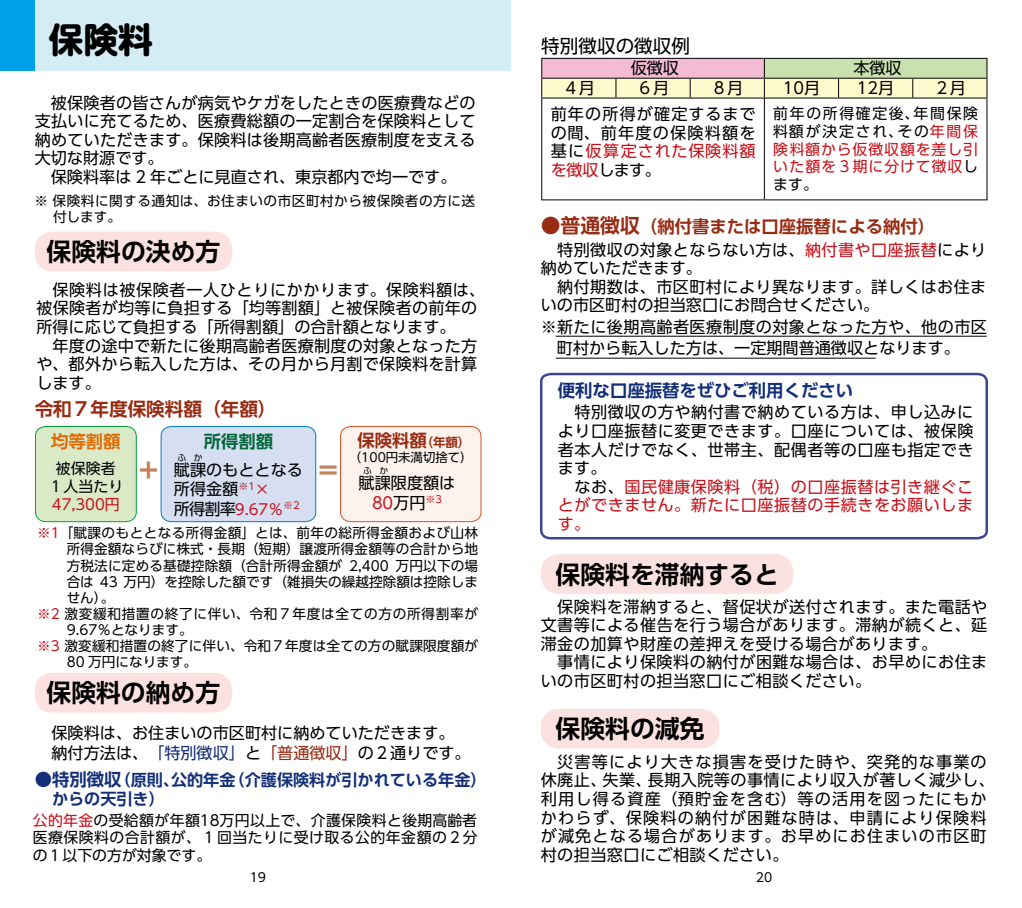
<style>
.page{position:relative;width:1022px;height:908px;background:#fff}
.page>*{position:absolute;margin:0;border:0;box-sizing:border-box;transform-origin:0 0}
.t1{font:700 34.65px "UD Shin M Go Pro";color:#000}
.t2{font:700 24.85px "UD Shin Go Pro De";color:#000}
.t3{font:700 24.85px "UD Shin Go Pro";color:#c38059}
.t4{font:700 18.55px "UD Shin Go Pro De";color:#982c13}
.t5{font:18.55px "UD Shin Go Pro";color:#000}
.t6{font:700 17.32px "UD Shin Go Pro De";color:#982c13}
.t7{font:700 17.32px "UD Shin Go Pro De";color:#122f78}
.t8{font:700 17.32px "UD Shin Go Pro De";color:#e26a04}
.t9{font:700 17.32px "UD Shin Go Pro De";color:#00673a}
.t10{font:16.1px/18.6px "UD Shin Go Pro";letter-spacing:.025em;color:#000}
.t11{font:16.1px/18.6px "UD Shin Go Pro";letter-spacing:.07em;color:#000}
.t12{font:16.1px/19.4px "UD Shin Go Pro";color:#000}
.t13{font:700 16.1px/19.4px "UD Shin Go Pro De";color:#122f78}
.t14{font:14.88px/17.8px "UD Shin Go Pro";letter-spacing:.06em;color:#c8111a;text-align:justify}
.t15{font:14.88px/17.8px "UD Shin Go Pro";letter-spacing:.03em;color:#000;text-align:justify}
.t16{font:14.88px/17.8px "UD Shin Go Pro";letter-spacing:.005em;color:#000;text-align:center}
.t17{font:13.65px "UD Shin Go Pro";letter-spacing:.01em;color:#000}
.t18{font:13.65px/16.1px "UD Shin Go Pro";letter-spacing:.035em;color:#000}
.t19{font:13.65px "UD Shin Go Pro";letter-spacing:.05em;color:#000}
.t20{font:12.42px "UD Shin Go Pro";color:#000}
.t21{font:12.42px "UD Shin Go Pr 6";color:#000}
.t22{font:8.75px "UD Shin Go Pro";color:#000}
.s1{font-size:14.88px;color:#c8111a}
.s2{font-size:16.1px;color:#000}
.s3{font-size:12.42px}
.s4{color:#c8111a}
.s5{color:#122f78}
.s6{color:#982c13}
.s7{font-size:17.32px}
.s8{color:#000}
.s9{font-size:19.78px}
</style>
<div class="page">
<div style="left:0;top:0;width:511px;height:71px;background:#d4ecf3"></div>
<div style="left:0;top:0;width:35px;height:71px;background:#00a0e9"></div>
<div style="left:35px;top:426px;width:101px;height:96px;background:#daeac7;border-radius:10px"></div>
<div style="left:35px;top:426px;width:102px;height:96px;border:1px solid #00a13b;border-radius:10px"></div>
<div style="left:161px;top:426px;width:155px;height:96px;background:#d6dff1;border-radius:10px"></div>
<div style="left:161px;top:426px;width:155px;height:96px;border:1px solid #057ac1;border-radius:10px"></div>
<div style="left:341px;top:426px;width:140px;height:96px;background:#fdf3ec;border-radius:10px"></div>
<div style="left:340px;top:426px;width:141px;height:96px;border:1px solid #da4f26;border-radius:10px"></div>
<hr style="left:556px;top:336px;width:431px;height:1px;background:#000">
<hr style="left:556px;top:358px;width:320px;height:1px;background:#000">
<hr style="left:541px;top:58px;width:75px;height:1px;background:#000">
<hr style="left:616px;top:58px;width:74px;height:1px;background:#000">
<hr style="left:690px;top:58px;width:74px;height:1px;background:#000">
<hr style="left:764px;top:58px;width:74px;height:1px;background:#000">
<hr style="left:838px;top:58px;width:75px;height:1px;background:#000">
<hr style="left:913px;top:58px;width:74px;height:1px;background:#000">
<svg style="left:541px;top:59px;width:446px;height:39px;background:#e4dabe"></svg>
<hr style="left:541px;top:98px;width:75px;height:1px;background:#000">
<hr style="left:541px;top:99px;width:1px;height:101px;background:#000">
<hr style="left:616px;top:98px;width:74px;height:1px;background:#000">
<hr style="left:690px;top:98px;width:74px;height:1px;background:#000">
<hr style="left:764px;top:98px;width:74px;height:1px;background:#000">
<hr style="left:764px;top:98px;width:1px;height:101px;background:#000">
<hr style="left:838px;top:98px;width:75px;height:1px;background:#000">
<hr style="left:913px;top:98px;width:74px;height:1px;background:#000">
<hr style="left:986px;top:99px;width:1px;height:101px;background:#000">
<hr style="left:541px;top:199px;width:149px;height:1px;background:#000">
<hr style="left:690px;top:199px;width:74px;height:1px;background:#000">
<hr style="left:764px;top:199px;width:149px;height:1px;background:#000">
<hr style="left:913px;top:199px;width:74px;height:1px;background:#000">
<svg style="left:540px;top:372px;width:448px;height:168px"></svg>
<div style="left:541px;top:709px;width:178px;height:39px;background:#fbe2e1;border-radius:17px"></div>
<div style="left:35px;top:232px;width:197px;height:39px;background:#fbe2e1;border-radius:17px"></div>
<div style="left:35px;top:673px;width:197px;height:39px;background:#fbe2e1;border-radius:17px"></div>
<div style="left:541px;top:554px;width:252px;height:40px;background:#fbe2e1;border-radius:17px"></div>
<h1 class="t1" style="left:49px;top:12px;width:106px">保険料</h1>
<p class="t10" style="left:35px;top:93px;width:442px">　被保険者の皆さんが病気やケガをしたときの医療費などの支払いに充てるため、医療費総額の一定割合を保険料として納めていただきます。保険料は後期高齢者医療制度を支える大切な財源です。<br>　保険料率は 2 年ごとに見直され、東京都内で均一です。</p>
<p class="t18" style="left:53px;top:192px;width:424px;text-indent:-19px">※ 保険料に関する通知は、お住まいの市区町村から被保険者の方に送付します。</p>
<h2 class="t2" style="left:47px;top:231px;width:175px">保険料の決め方</h2>
<p class="t10" style="left:36px;top:280px;width:450px">　保険料は被保険者一人ひとりにかかります。保険料額は、被保険者が均等に負担する「均等割額」と被保険者の前年の所得に応じて負担する「所得割額」の合計額となります。<br>　年度の途中で新たに後期高齢者医療制度の対象となった方や、都外から転入した方は、その月から月割で保険料を計算します。</p>
<p class="t4" style="left:35px;top:393px;width:243px">令和７年度保険料額（年額）</p>
<p class="t8" style="left:51px;top:427px;width:71px">均等割額</p>
<p class="t16" style="left:48px;top:459px;width:76px">被保険者<br>１人当たり</p>
<p class="t14" style="left:52px;top:495px;width:69px">47,300円</p>
<p class="t9" style="left:204px;top:427px;width:71px">所得割額</p>
<p class="t12" style="left:174px;top:459px;width:130px">賦課のもととなる所得金額<sup>※1</sup><span class="s1">×</span></p>
<p class="t14" style="left:174px;top:499px;width:127px"><span class="s2">所得割率</span>9.67％<sup>※2</sup></p>
<p class="t22" style="left:177px;top:450px;width:27px">ふ か</p>
<h2 class="t3" style="left:136px;top:450px;width:26px">＋</h2>
<h2 class="t3" style="left:316px;top:450px;width:26px">＝</h2>
<p class="t6" style="left:357px;top:427px;width:114px">保険料額<span class="s3">（年額）</span></p>
<p class="t20" style="left:349px;top:447px;width:125px">（100円未満切捨て）</p>
<p class="t12" style="left:359px;top:473px;width:98px;text-align:center">賦課限度額は<br><span class="s4">80</span>万円<sup>※3</sup></p>
<p class="t22" style="left:363px;top:464px;width:27px">ふ か</p>
<p class="t17" style="left:37px;top:522px;width:442px"><span class="s4">※1</span>「賦課のもととなる所得金額」とは、前年の総所得金額および山林</p>
<p class="t17" style="left:67px;top:538px;width:413px">所得金額ならびに株式・長期（短期）譲渡所得金額等の合計から地</p>
<p class="t17" style="left:67px;top:554px;width:413px">方税法に定める基礎控除額（合計所得金額が 2,400 万円以下の場</p>
<p class="t17" style="left:67px;top:570px;width:413px">合は 43 万円）を控除した額です（雑損失の繰越控除額は控除しま</p>
<p class="t17" style="left:67px;top:586px;width:49px">せん）。</p>
<p class="t19" style="left:37px;top:603px;width:442px"><span class="s4">※2</span> 激変緩和措置の終了に伴い、令和７年度は全ての方の所得割率が</p>
<p class="t17" style="left:67px;top:619px;width:128px">9.67％となります。</p>
<p class="t17" style="left:37px;top:635px;width:442px"><span class="s4">※3</span> 激変緩和措置の終了に伴い、令和７年度は全ての方の賦課限度額が</p>
<p class="t17" style="left:67px;top:651px;width:132px">80 万円になります。</p>
<h2 class="t2" style="left:47px;top:672px;width:175px">保険料の納め方</h2>
<p class="t12" style="left:52px;top:723px;width:421px">保険料は、お住まいの市区町村に納めていただきます。納付方法は、<span class="s5">「特別徴収」</span>と<span class="s6">「普通徴収」</span>の２通りです。</p>
<p class="t13" style="left:52px;top:769px;width:436px;text-indent:-17px"><span class="s7">●特別徴収</span>（原則、公的年金（介護保険料が引かれている年金）からの天引き）</p>
<p class="t15" style="left:33px;top:810px;width:446px"><span class="s4">公的年金</span>の受給額が年額18万円以上で、介護保険料と後期高齢者医療保険料の合計額が、１回当たりに受け取る公的年金額の２分の１以下の方が対象です。</p>
<p class="t5" style="left:541px;top:30px;width:150px">特別徴収の徴収例</p>
<p class="t10" style="left:637px;top:78px;width:34px">６月</p>
<p class="t10" style="left:711px;top:78px;width:34px">８月</p>
<p class="t10" style="left:783px;top:78px;width:39px">10月</p>
<p class="t10" style="left:857px;top:78px;width:39px">12月</p>
<p class="t10" style="left:934px;top:78px;width:34px">２月</p>
<p class="t10" style="left:551px;top:104px;width:206px;text-align:justify">前年の所得が確定するまでの間、前年度の保険料額を基に<span class="s4">仮算定された保険料額を徴収</span>します。</p>
<p class="t14" style="left:773px;top:104px;width:206px"><span class="s8">前年の所得確定後、年間保険料額が決定され、その</span>年間保険料額から仮徴収額を差し引いた額を３期に分けて徴収<span class="s8">します。</span></p>
<p class="t10" style="left:631px;top:58px;width:50px">仮徴収</p>
<p class="t10" style="left:853px;top:58px;width:50px">本徴収</p>
<p class="t10" style="left:563px;top:78px;width:34px">４月</p>
<p class="t6" style="left:541px;top:212px;width:396px"><span class="s9">●普通徴収</span>（納付書または口座振替による納付）</p>
<p class="t10" style="left:541px;top:240px;width:447px">　特別徴収の対象とならない方は、<span class="s4">納付書や口座振替</span>により納めていただきます。<br>　納付期数は、市区町村により異なります。詳しくはお住まいの市区町村の担当窓口にお問合せください。</p>
<p class="t10" style="left:557px;top:316px;width:432px;line-height:21.2px;text-indent:-16px">※新たに後期高齢者医療制度の対象となった方や、他の市区町村から転入した方は、一定期間普通徴収となります。</p>
<p class="t7" style="left:558px;top:376px;width:297px">便利な口座振替をぜひご利用ください</p>
<p class="t10" style="left:558px;top:402px;width:417px">　特別徴収の方や納付書で納めている方は、申し込みにより口座振替に変更できます。口座については、被保険者本人だけでなく、世帯主、配偶者等の口座も指定できます。<br>　なお、<span class="s4">国民健康保険料（税）の口座振替は引き継ぐことができません。新たに口座振替の手続きをお願いします。</span></p>
<h2 class="t2" style="left:556px;top:554px;width:225px">保険料を滞納すると</h2>
<p class="t10" style="left:541px;top:597px;width:448px">　保険料を滞納すると、督促状が送付されます。また電話や文書等による催告を行う場合があります。滞納が続くと、延滞金の加算や財産の差押えを受ける場合があります。<br>　事情により保険料の納付が困難な場合は、お早めにお住まいの市区町村の担当窓口にご相談ください。</p>
<h2 class="t2" style="left:556px;top:709px;width:150px">保険料の減免</h2>
<p class="t11" style="left:541px;top:752px;width:455px">　災害等により大きな損害を受けた時や、突発的な事業の休廃止、失業、長期入院等の事情により収入が著しく減少し、利用し得る資産（預貯金を含む）等の活用を図ったにもかかわらず、保険料の納付が困難な時は、申請により保険料が減免となる場合があります。お早めにお住まいの市区町村の担当窓口にご相談ください。</p>
<p class="t21" style="left:250px;top:867px;width:18px">19</p>
<p class="t21" style="left:756px;top:867px;width:18px">20</p>
</div>
